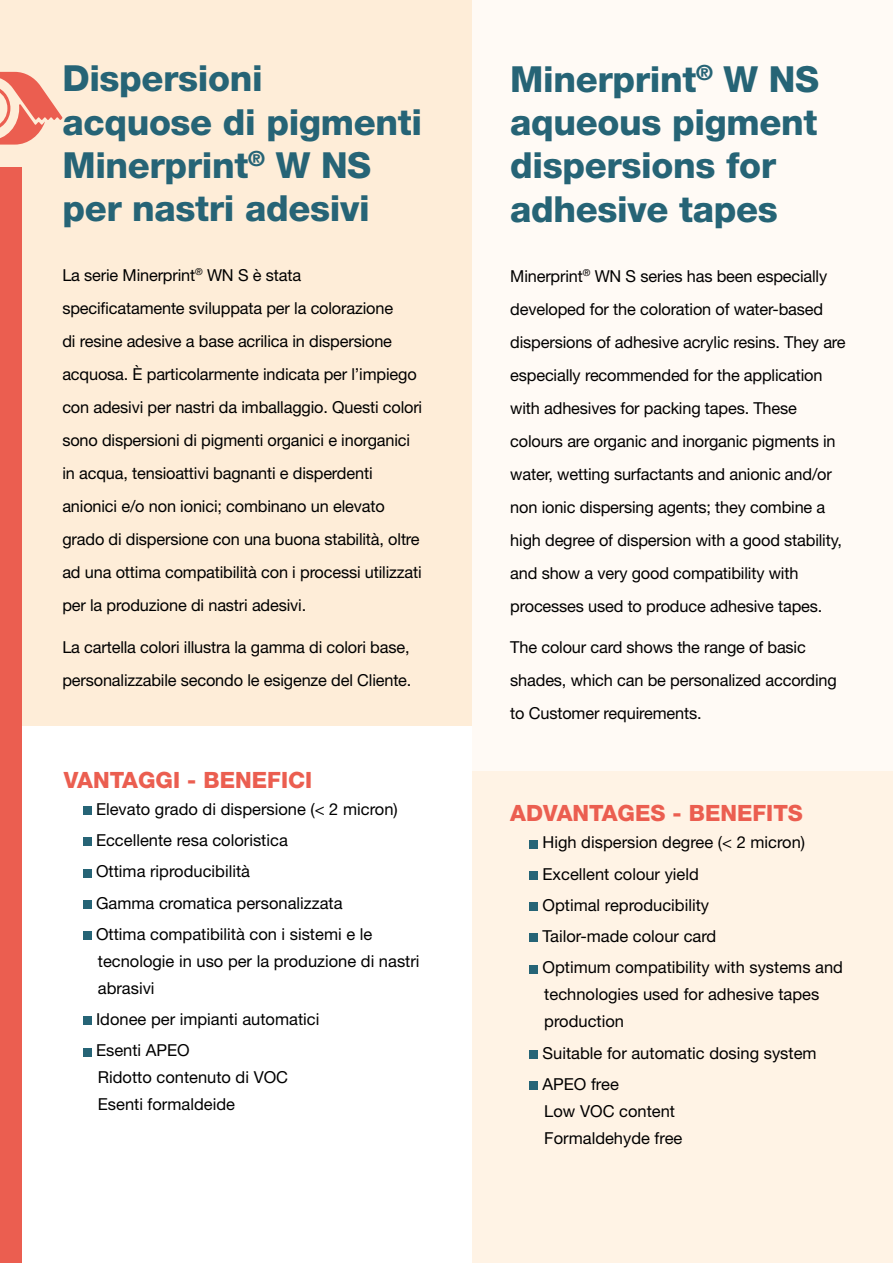
<style>
.page{position:relative;width:893px;height:1263px;background:#fff}
.page>*{position:absolute;margin:0;border:0;box-sizing:border-box;transform-origin:0 0}
.t1{font:800 36px/43.2px "Helvetica Neue";letter-spacing:-.01em;color:#266476}
.t2{font:800 22.5px "Helvetica Neue";color:#eb5e50}
.t3{font:16.5px/33px "Helvetica Neue";letter-spacing:-.01em;color:#000}
</style>
<div class="page">
<div style="left:0;top:0;width:472px;height:726px;background:#feedd8"></div>
<div style="left:0;top:168px;width:22px;height:1095px;background:#eb5e50"></div>
<div style="left:472px;top:770px;width:421px;height:493px;background:#fff3e5"></div>
<svg style="left:0;top:72px;width:62px;height:73px"></svg>
<div style="left:472px;top:0;width:421px;height:770px;background:#fffaf5"></div>
<div style="left:83px;top:806px;width:8px;height:9px;background:#266476"></div>
<div style="left:83px;top:837px;width:8px;height:9px;background:#266476"></div>
<div style="left:83px;top:869px;width:8px;height:8px;background:#266476"></div>
<div style="left:83px;top:900px;width:8px;height:8px;background:#266476"></div>
<div style="left:83px;top:931px;width:8px;height:9px;background:#266476"></div>
<div style="left:83px;top:1016px;width:8px;height:9px;background:#266476"></div>
<div style="left:83px;top:1048px;width:8px;height:8px;background:#266476"></div>
<div style="left:529px;top:840px;width:9px;height:8px;background:#266476"></div>
<div style="left:529px;top:871px;width:9px;height:9px;background:#266476"></div>
<div style="left:529px;top:902px;width:9px;height:9px;background:#266476"></div>
<div style="left:529px;top:934px;width:9px;height:8px;background:#266476"></div>
<div style="left:529px;top:965px;width:9px;height:8px;background:#266476"></div>
<div style="left:529px;top:1050px;width:9px;height:9px;background:#266476"></div>
<div style="left:529px;top:1081px;width:9px;height:9px;background:#266476"></div>
<h1 class="t1" style="left:62px;top:57px;width:361px">Dispersioni<br>acquose di pigmenti<br>Minerprint<sup>®</sup> W NS per nastri adesivi</h1>
<p class="t3" style="left:62px;top:258px;width:361px">La serie Minerprint<sup>®</sup> WN S è stata specificatamente sviluppata per la colorazione<br>di resine adesive a base acrilica in dispersione acquosa. È particolarmente indicata per l’impiego con adesivi per nastri da imballaggio. Questi colori sono dispersioni di pigmenti organici e inorganici in acqua, tensioattivi bagnanti e disperdenti anionici e/o non ionici; combinano un elevato grado di dispersione con una buona stabilità, oltre ad una ottima compatibilità con i processi utilizzati per la produzione di nastri adesivi.</p>
<p class="t3" style="left:62px;top:630px;width:351px">La cartella colori illustra la gamma di colori base, personalizzabile secondo le esigenze del Cliente.</p>
<h2 class="t2" style="left:64px;top:766px;width:250px">VANTAGGI - BENEFICI</h2>
<p class="t3" style="left:96px;top:793px;width:303px;line-height:31.2px">Elevato grado di dispersione (&lt; 2 micron)<br>Eccellente resa coloristica<br>Ottima riproducibilità<br>Gamma cromatica personalizzata<br>Ottima compatibilità con i sistemi e le</p>
<p class="t3" style="left:98px;top:947px;width:323px;line-height:27px">tecnologie in uso per la produzione di nastri abrasivi</p>
<p class="t3" style="left:96px;top:1003px;width:225px;line-height:31.2px">Idonee per impianti automatici<br>Esenti APEO</p>
<p class="t3" style="left:98px;top:1064px;width:192px;line-height:27px">Ridotto contenuto di VOC<br>Esenti formaldeide</p>
<h1 class="t1" style="left:510px;top:57px;width:310px">Minerprint<sup>®</sup> W NS aqueous pigment dispersions for adhesive tapes</h1>
<p class="t3" style="left:510px;top:259px;width:337px">Minerprint<sup>®</sup> WN S series has been especially developed for the coloration of water-based dispersions of adhesive acrylic resins. They are especially recommended for the application with adhesives for packing tapes. These colours are organic and inorganic pigments in water, wetting surfactants and anionic and/or non ionic dispersing agents; they combine a high degree of dispersion with a good stability, and show a very good compatibility with processes used to produce adhesive tapes.</p>
<p class="t3" style="left:510px;top:630px;width:328px">The colour card shows the range of basic shades, which can be personalized according to Customer requirements.</p>
<h2 class="t2" style="left:510px;top:800px;width:294px">ADVANTAGES - BENEFITS</h2>
<p class="t3" style="left:542px;top:827px;width:302px;line-height:31.2px">High dispersion degree (&lt; 2 micron)<br>Excellent colour yield<br>Optimal reproducibility<br>Tailor-made colour card<br>Optimum compatibility with systems and</p>
<p class="t3" style="left:544px;top:981px;width:277px;line-height:27px">technologies used for adhesive tapes production</p>
<p class="t3" style="left:542px;top:1037px;width:276px;line-height:31.2px">Suitable for automatic dosing system<br>APEO free</p>
<p class="t3" style="left:544px;top:1097px;width:140px;line-height:27px">Low VOC content<br>Formaldehyde free</p>
</div>
